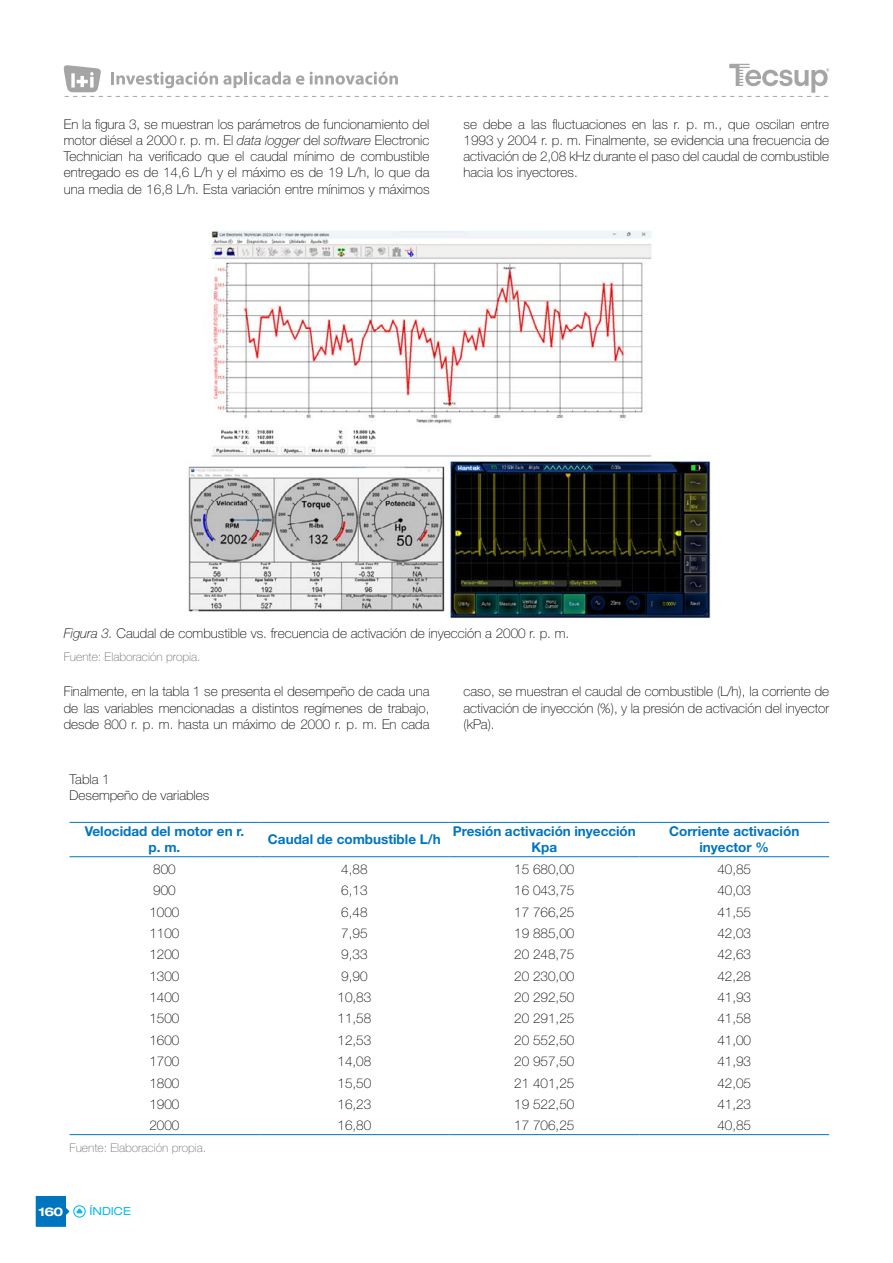
<style>
.page{position:relative;width:893px;height:1263px;background:#fff}
.page>*{position:absolute;margin:0;border:0;box-sizing:border-box;transform-origin:0 0}
.t1{font:100 13.5px/16.2px "Helvetica Neue LT Std";color:#000;text-align:justify}
.t2{font:700 13.5px/16.2px "Helvetica Neue LT Std";color:#0075bf;text-align:center}
.t3{font:100 12px "Helvetica Neue LT Std";color:#706f6f}
.t4{font:700 expanded 12px "Helvetica Neue LT Std";color:#fff}
.t5{font:expanded 11.1px "Helvetica Neue LT Std";color:#0bbbef}
.s1{font-style:italic}
</style>
<div class="page">
<svg style="left:36px;top:1196px;width:50px;height:31px"></svg>
<svg style="left:64px;top:64px;width:765px;height:33px"></svg>
<img style="left:188px;top:231px;width:523px;height:387px">
<hr style="left:70px;top:822px;width:189px;height:1px;background:#0075bf">
<hr style="left:259px;top:822px;width:190px;height:1px;background:#0075bf">
<hr style="left:449px;top:822px;width:190px;height:1px;background:#0075bf">
<hr style="left:639px;top:822px;width:190px;height:1px;background:#0075bf">
<hr style="left:70px;top:856px;width:189px;height:1px;background:#0075bf">
<hr style="left:259px;top:856px;width:190px;height:1px;background:#0075bf">
<hr style="left:449px;top:856px;width:190px;height:1px;background:#0075bf">
<hr style="left:639px;top:856px;width:190px;height:1px;background:#0075bf">
<hr style="left:70px;top:1134px;width:189px;height:1px;background:#0075bf">
<hr style="left:259px;top:1134px;width:190px;height:1px;background:#0075bf">
<hr style="left:449px;top:1134px;width:190px;height:1px;background:#0075bf">
<hr style="left:639px;top:1134px;width:190px;height:1px;background:#0075bf">
<p class="t1" style="left:64px;top:116px;width:367px">En la figura 3, se muestran los parámetros de funcionamiento del motor diésel a 2000 r. p. m. El <span class="s1">data logger</span> del <span class="s1">software</span> Electronic Technician ha verificado que el caudal mínimo de combustible entregado es de 14,6 L/h y el máximo es de 19 L/h, lo que da una media de 16,8 L/h. Esta variación entre mínimos y máximos</p>
<p class="t1" style="left:463px;top:116px;width:367px">se debe a las fluctuaciones en las r. p. m., que oscilan entre 1993 y 2004 r. p. m. Finalmente, se evidencia una frecuencia de activación de 2,08 kHz durante el paso del caudal de combustible hacia los inyectores.</p>
<p class="t1" style="left:64px;top:625px;width:507px"><span class="s1">Figura 3.</span> Caudal de combustible vs. frecuencia de activación de inyección a 2000 r. p. m.</p>
<p class="t3" style="left:64px;top:650px;width:138px">Fuente: Elaboración propia.</p>
<p class="t1" style="left:64px;top:683px;width:367px">Finalmente, en la tabla 1 se presenta el desempeño de cada una de las variables mencionadas a distintos regímenes de trabajo, desde 800 r. p. m. hasta un máximo de 2000 r. p. m. En cada</p>
<p class="t1" style="left:463px;top:683px;width:367px">caso, se muestran el caudal de combustible (L/h), la corriente de activación de inyección (%), y la presión de activación del inyector (kPa).</p>
<p class="t1" style="left:70px;top:771px;width:141px">Tabla 1<br>Desempeño de variables</p>
<p class="t2" style="left:85px;top:823px;width:161px">Velocidad del motor en r. p. m.</p>
<p class="t2" style="left:268px;top:831px;width:174px">Caudal de combustible L/h</p>
<p class="t2" style="left:453px;top:823px;width:185px">Presión activación inyección<br>Kpa</p>
<p class="t2" style="left:669px;top:823px;width:132px">Corriente activación inyector %</p>
<p class="t1" style="left:153px;top:861px;width:24px">800</p>
<p class="t1" style="left:341px;top:861px;width:28px">4,88</p>
<p class="t1" style="left:514px;top:861px;width:62px">15 680,00</p>
<p class="t1" style="left:717px;top:861px;width:35px">40,85</p>
<p class="t1" style="left:153px;top:882px;width:24px">900</p>
<p class="t1" style="left:341px;top:882px;width:28px">6,13</p>
<p class="t1" style="left:514px;top:882px;width:62px">16 043,75</p>
<p class="t1" style="left:717px;top:882px;width:35px">40,03</p>
<p class="t1" style="left:149px;top:904px;width:32px">1000</p>
<p class="t1" style="left:341px;top:904px;width:28px">6,48</p>
<p class="t1" style="left:514px;top:904px;width:62px">17 766,25</p>
<p class="t1" style="left:717px;top:904px;width:35px">41,55</p>
<p class="t1" style="left:149px;top:925px;width:32px">1100</p>
<p class="t1" style="left:341px;top:925px;width:28px">7,95</p>
<p class="t1" style="left:514px;top:925px;width:62px">19 885,00</p>
<p class="t1" style="left:717px;top:925px;width:35px">42,03</p>
<p class="t1" style="left:149px;top:946px;width:32px">1200</p>
<p class="t1" style="left:341px;top:946px;width:28px">9,33</p>
<p class="t1" style="left:514px;top:946px;width:62px">20 248,75</p>
<p class="t1" style="left:717px;top:946px;width:35px">42,63</p>
<p class="t1" style="left:149px;top:968px;width:32px">1300</p>
<p class="t1" style="left:341px;top:968px;width:28px">9,90</p>
<p class="t1" style="left:514px;top:968px;width:62px">20 230,00</p>
<p class="t1" style="left:717px;top:968px;width:35px">42,28</p>
<p class="t1" style="left:149px;top:989px;width:32px">1400</p>
<p class="t1" style="left:337px;top:989px;width:35px">10,83</p>
<p class="t1" style="left:514px;top:989px;width:62px">20 292,50</p>
<p class="t1" style="left:717px;top:989px;width:35px">41,93</p>
<p class="t1" style="left:149px;top:1010px;width:32px">1500</p>
<p class="t1" style="left:337px;top:1010px;width:35px">11,58</p>
<p class="t1" style="left:514px;top:1010px;width:62px">20 291,25</p>
<p class="t1" style="left:717px;top:1010px;width:35px">41,58</p>
<p class="t1" style="left:149px;top:1032px;width:32px">1600</p>
<p class="t1" style="left:337px;top:1032px;width:35px">12,53</p>
<p class="t1" style="left:514px;top:1032px;width:62px">20 552,50</p>
<p class="t1" style="left:717px;top:1032px;width:35px">41,00</p>
<p class="t1" style="left:149px;top:1053px;width:32px">1700</p>
<p class="t1" style="left:337px;top:1053px;width:35px">14,08</p>
<p class="t1" style="left:514px;top:1053px;width:62px">20 957,50</p>
<p class="t1" style="left:717px;top:1053px;width:35px">41,93</p>
<p class="t1" style="left:149px;top:1075px;width:32px">1800</p>
<p class="t1" style="left:337px;top:1075px;width:35px">15,50</p>
<p class="t1" style="left:514px;top:1075px;width:62px">21 401,25</p>
<p class="t1" style="left:717px;top:1075px;width:35px">42,05</p>
<p class="t1" style="left:149px;top:1096px;width:32px">1900</p>
<p class="t1" style="left:337px;top:1096px;width:35px">16,23</p>
<p class="t1" style="left:514px;top:1096px;width:62px">19 522,50</p>
<p class="t1" style="left:717px;top:1096px;width:35px">41,23</p>
<p class="t1" style="left:149px;top:1117px;width:32px">2000</p>
<p class="t1" style="left:337px;top:1117px;width:35px">16,80</p>
<p class="t1" style="left:514px;top:1117px;width:62px">17 706,25</p>
<p class="t1" style="left:717px;top:1117px;width:35px">40,85</p>
<p class="t3" style="left:70px;top:1141px;width:138px">Fuente: Elaboración propia.</p>
<p class="t4" style="left:38px;top:1204px;width:26px">160</p>
<p class="t5" style="left:89px;top:1205px;width:43px">ÍNDICE</p>
</div>
